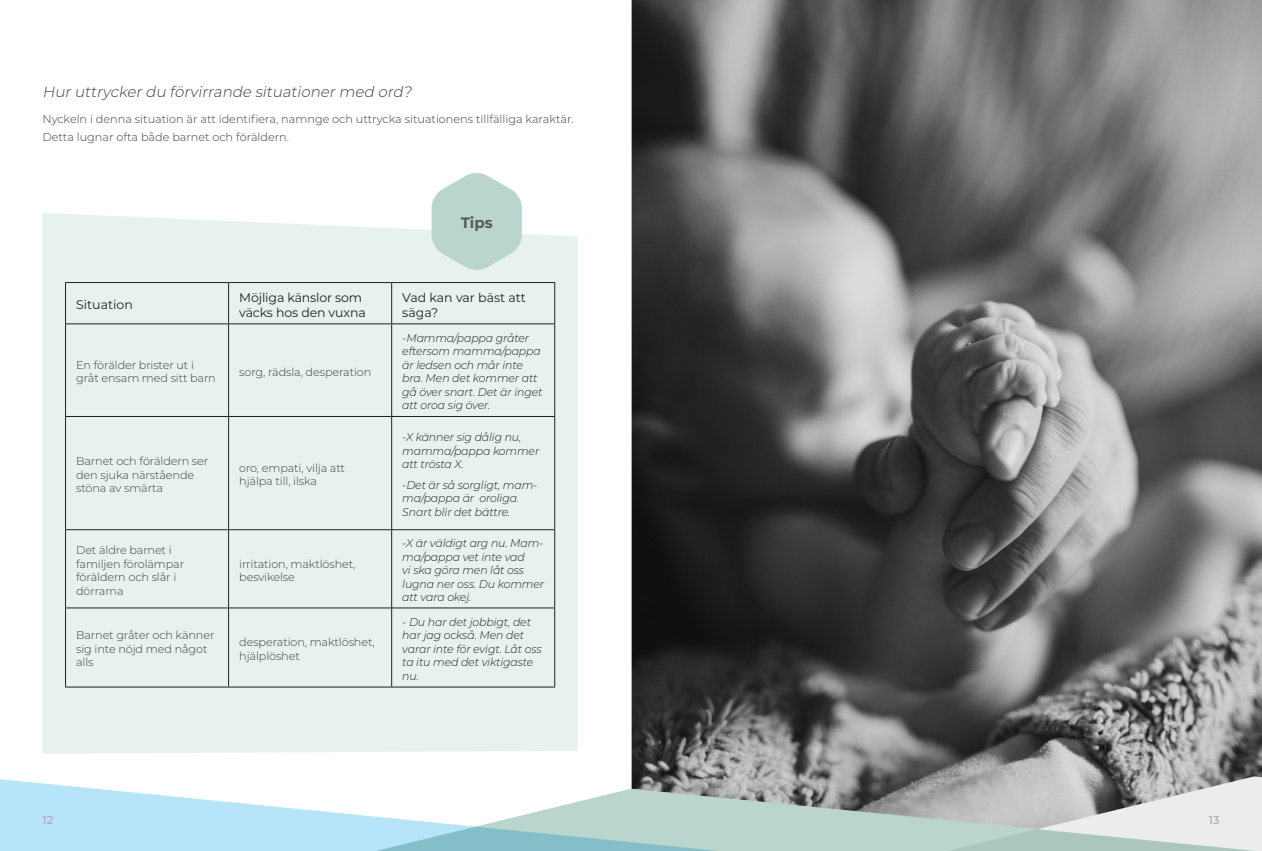
<style>
.page{position:relative;width:1262px;height:851px;background:#fff}
.page>*{position:absolute;margin:0;border:0;box-sizing:border-box;transform-origin:0 0}
.Leipis{font:italic 300 15px "Montserrat";color:#3e3e3f}
.t1{font:700 15px "Montserrat";color:#57585a}
.t2{font:12.5px/15px "Montserrat";letter-spacing:-.01em;color:#231f20}
.Taulukon_sanat{font:italic 300 11.25px/13.5px "Montserrat";letter-spacing:-.01em;color:#231f20}
.Taulukko_teksti{font:300 11.25px/13.5px "Montserrat";letter-spacing:-.01em;color:#3e3e3f}
.Leipis-2{font:300 11.25px/17.5px "Montserrat";color:#3e3e3f}
.t3{font:500 11.25px "Montserrat";color:#a8a9ad}
</style>
<div class="page">
<img style="left:631px;top:0;width:630px;height:777px">
<svg style="left:872px;top:776px;width:389px;height:12px;background:#a6a6a6"></svg>
<svg style="left:901px;top:788px;width:360px;height:62px;background:#c5cdcb"></svg>
<svg style="left:0;top:777px;width:901px;height:73px"></svg>
<div style="left:43px;top:213px;width:535px;height:540px;background:#e7f2ee"></div>
<svg style="left:431px;top:173px;width:91px;height:98px;background:#c6ddd6"></svg>
<hr style="left:65px;top:282px;width:164px;height:1px;background:#231f20">
<hr style="left:65px;top:283px;width:1px;height:40px;background:#231f20">
<hr style="left:229px;top:282px;width:162px;height:1px;background:#231f20">
<hr style="left:228px;top:283px;width:1px;height:40px;background:#231f20">
<hr style="left:391px;top:282px;width:164px;height:1px;background:#231f20">
<hr style="left:391px;top:283px;width:1px;height:40px;background:#231f20">
<hr style="left:554px;top:283px;width:1px;height:40px;background:#231f20">
<hr style="left:65px;top:323px;width:164px;height:1px;background:#231f20">
<hr style="left:65px;top:324px;width:1px;height:92px;background:#231f20">
<hr style="left:229px;top:323px;width:162px;height:1px;background:#231f20">
<hr style="left:228px;top:324px;width:1px;height:92px;background:#231f20">
<hr style="left:391px;top:323px;width:164px;height:1px;background:#231f20">
<hr style="left:391px;top:324px;width:1px;height:92px;background:#231f20">
<hr style="left:554px;top:324px;width:1px;height:92px;background:#231f20">
<hr style="left:65px;top:416px;width:164px;height:1px;background:#231f20">
<hr style="left:65px;top:417px;width:1px;height:112px;background:#231f20">
<hr style="left:229px;top:416px;width:162px;height:1px;background:#231f20">
<hr style="left:228px;top:417px;width:1px;height:112px;background:#231f20">
<hr style="left:391px;top:416px;width:164px;height:1px;background:#231f20">
<hr style="left:391px;top:417px;width:1px;height:112px;background:#231f20">
<hr style="left:554px;top:417px;width:1px;height:112px;background:#231f20">
<hr style="left:65px;top:529px;width:164px;height:1px;background:#231f20">
<hr style="left:65px;top:530px;width:1px;height:77px;background:#231f20">
<hr style="left:229px;top:529px;width:162px;height:1px;background:#231f20">
<hr style="left:228px;top:530px;width:1px;height:77px;background:#231f20">
<hr style="left:391px;top:529px;width:164px;height:1px;background:#231f20">
<hr style="left:391px;top:530px;width:1px;height:77px;background:#231f20">
<hr style="left:554px;top:530px;width:1px;height:77px;background:#231f20">
<hr style="left:65px;top:607px;width:164px;height:1px;background:#231f20">
<hr style="left:65px;top:608px;width:1px;height:78px;background:#231f20">
<hr style="left:229px;top:607px;width:162px;height:1px;background:#231f20">
<hr style="left:228px;top:608px;width:1px;height:78px;background:#231f20">
<hr style="left:391px;top:607px;width:164px;height:1px;background:#231f20">
<hr style="left:391px;top:608px;width:1px;height:78px;background:#231f20">
<hr style="left:554px;top:608px;width:1px;height:78px;background:#231f20">
<hr style="left:65px;top:686px;width:164px;height:1px;background:#231f20">
<hr style="left:229px;top:686px;width:162px;height:1px;background:#231f20">
<hr style="left:391px;top:686px;width:164px;height:1px;background:#231f20">
<p class="Leipis" style="left:43px;top:81px;width:374px">Huruttryckerdu förvirrande situationermed ord?</p>
<p class="Leipis-2" style="left:43px;top:110px;width:532px">Nyckeln i denna situation är att identifiera, namnge och uttrycka situationens tillfälliga karaktär.<br>Detta lugnar ofta både barnet och föräldern.</p>
<p class="t1" style="left:461px;top:212px;width:33px">Tips</p>
<p class="t2" style="left:76px;top:297px;width:58px">Situation</p>
<p class="t2" style="left:239px;top:289px;width:128px">Möjliga känslor som väcks hos den vuxna</p>
<p class="t2" style="left:402px;top:289px;width:125px">Vad kan var bäst att säga?</p>
<p class="Taulukko_teksti" style="left:76px;top:358px;width:141px">En förälder brister ut i gråt ensam med sitt barn</p>
<p class="Taulukko_teksti" style="left:239px;top:364px;width:134px">sorg, rädsla, desperation</p>
<p class="Taulukko_teksti" style="left:76px;top:454px;width:134px">Barnet och föräldern ser den sjuka närstående stöna av smärta</p>
<p class="Taulukko_teksti" style="left:239px;top:460px;width:107px">oro, empati, vilja att hjälpa till, ilska</p>
<p class="Taulukko_teksti" style="left:76px;top:543px;width:109px">Det äldre barnet i familjen förolämpar föräldern och slår i dörrarna</p>
<p class="Taulukko_teksti" style="left:239px;top:556px;width:118px">irritation, maktlöshet, besvikelse</p>
<p class="Taulukko_teksti" style="left:76px;top:628px;width:140px">Barnet gråter och känner sig inte nöjd med något alls</p>
<p class="Taulukko_teksti" style="left:239px;top:635px;width:137px">desperation, maktlöshet, hjälplöshet</p>
<p class="Taulukon_sanat" style="left:402px;top:331px;width:142px">-Mamma/pappa gråter eftersom mamma/pappa är ledsen och mår inte bra. Men det kommer att gå över snart. Det är inget att oroa sig över.</p>
<p class="Taulukon_sanat" style="left:402px;top:430px;width:138px">-X känner sig dålig nu, mamma/pappa kommer att trösta X.</p>
<p class="Taulukon_sanat" style="left:402px;top:477px;width:136px">-Det är så sorgligt, mam&shy;ma/pappa är oroliga.<br>Snart blir det bättre.</p>
<p class="Taulukon_sanat" style="left:402px;top:536px;width:143px">-X är väldigt arg nu. Mam&shy;ma/pappa vet inte vad<br>vi ska göra men låt oss lugna ner oss. Du kommer att vara okej.</p>
<p class="Taulukon_sanat" style="left:402px;top:614px;width:141px">- Du har det jobbigt, det har jag också. Men det varar inte för evigt. Låt oss ta itu med det viktigaste nu.</p>
<p class="t3" style="left:43px;top:811px;width:12px">12</p>
<p class="t3" style="left:1208px;top:811px;width:12px">13</p>
</div>
